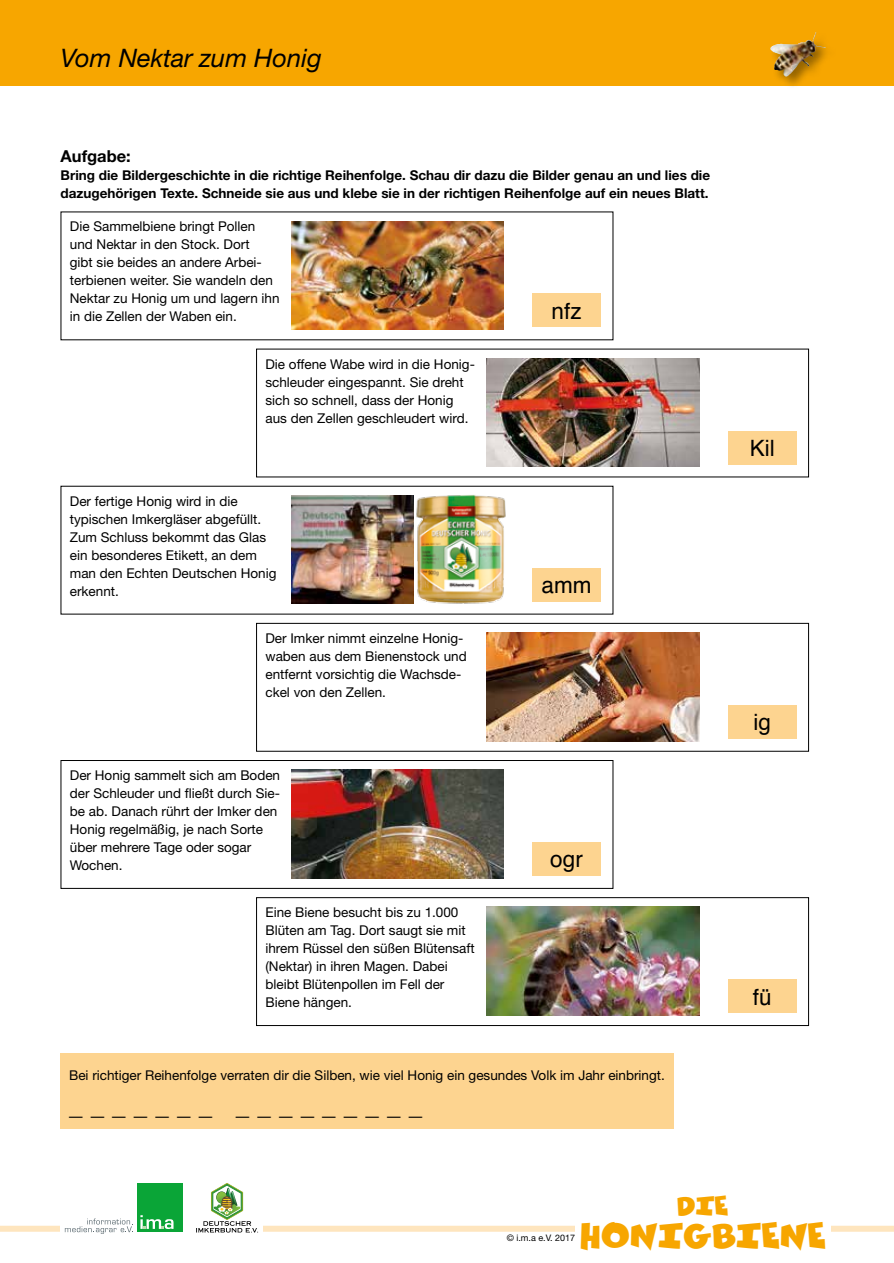
<style>
.page{position:relative;width:894px;height:1263px;background:#fff}
.page>*{position:absolute;margin:0;border:0;box-sizing:border-box;transform-origin:0 0}
.t1{font:30px "Comics Car Toon";color:#f7a600}
.t2{font:italic 25.5px "Helvetica Neue LT";color:#000}
.t3{font:22.5px "Helvetica Neue LT";color:#000;scale:1.2 1}
.t4{font:22.5px "Helvetica";color:#000}
.t5{font:22.5px "Comics Car Toon";color:#f7a600}
.t6{font:700 16.5px "Helvetica Neue LT";color:#000}
.t7{font:13.5px/18px "Helvetica Neue LT";color:#000}
.t8{font:700 13.5px/18px "Helvetica Neue LT";color:#000}
.t9{font:9px "Helvetica Neue LT";color:#000}
</style>
<div class="page">
<div style="left:0;top:0;width:894px;height:85px;background:#f7a600"></div>
<div style="left:0;top:1226px;width:894px;height:6px;background:#fee5be"></div>
<div style="left:575px;top:1196px;width:255px;height:60px;background:#fff"></div>
<div style="left:61px;top:1182px;width:135px;height:52px;background:#fff"></div>
<div style="left:137px;top:1183px;width:46px;height:49px;background:#0aa537"></div>
<svg style="left:140px;top:1215px;width:34px;height:14px"></svg>
<svg style="left:65px;top:1218px;width:68px;height:16px"></svg>
<div style="left:195px;top:1180px;width:67px;height:54px;background:#fff"></div>
<svg style="left:196px;top:1183px;width:62px;height:50px"></svg>
<div style="left:61px;top:1053px;width:613px;height:76px;background:#fdd490"></div>
<img style="left:291px;top:221px;width:213px;height:109px">
<div style="left:533px;top:293px;width:68px;height:34px;background:#fdd490"></div>
<img style="left:487px;top:358px;width:212px;height:109px">
<div style="left:728px;top:431px;width:68px;height:33px;background:#fdd490"></div>
<img style="left:291px;top:495px;width:123px;height:109px">
<div style="left:533px;top:568px;width:68px;height:34px;background:#fdd490"></div>
<div style="left:256px;top:623px;width:553px;height:129px;border:1px solid #000"></div>
<img style="left:487px;top:632px;width:212px;height:109px">
<div style="left:728px;top:705px;width:68px;height:34px;background:#fdd490"></div>
<div style="left:61px;top:760px;width:552px;height:129px;border:1px solid #000"></div>
<img style="left:291px;top:770px;width:213px;height:108px">
<div style="left:533px;top:842px;width:68px;height:34px;background:#fdd490"></div>
<div style="left:256px;top:897px;width:553px;height:129px;border:1px solid #000"></div>
<img style="left:487px;top:907px;width:212px;height:108px">
<div style="left:728px;top:979px;width:68px;height:34px;background:#fdd490"></div>
<img style="left:416px;top:495px;width:90px;height:109px">
<div style="left:769px;top:31px;width:70px;height:59px;background:#000;opacity:.4"></div>
<img style="left:770px;top:32px;width:46px;height:38px">
<h2 class="t2" style="left:61px;top:42px;width:263px">Vom Nektar zum Honig</h2>
<p class="t6" style="left:61px;top:146px;width:72px">Aufgabe:</p>
<p class="t8" style="left:61px;top:166px;width:651px">Bring die Bildergeschichte in die richtige Reihenfolge. Schau dir dazu die Bilder genau an und lies die dazugehörigen Texte. Schneide sie aus und klebe sie in der richtigen Reihenfolge auf ein neues Blatt.</p>
<p class="t7" style="left:70px;top:217px;width:211px">Die Sammelbiene bringt Pollen und Nektar in den Stock. Dort<br>gibt sie beides an andere Arbei&shy;terbienen weiter. Sie wandeln den<br>Nektar zu Honig um und lagern ihn in die Zellen der Waben ein.</p>
<p class="t7" style="left:265px;top:355px;width:211px">Die offene Wabe wird in die Honig&shy;schleuder eingespannt. Sie dreht sich so schnell, dass der Honig aus den Zellen geschleudert wird.</p>
<p class="t7" style="left:70px;top:492px;width:208px">Der fertige Honig wird in die typischen Imkergläser abgefüllt.<br>Zum Schluss bekommt das Glas ein besonderes Etikett, an dem man den Echten Deutschen Honig erkennt.</p>
<p class="t7" style="left:265px;top:629px;width:203px">Der Imker nimmt einzelne Honig&shy;waben aus dem Bienenstock und entfernt vorsichtig die Wachsde&shy;ckel von den Zellen.</p>
<p class="t7" style="left:70px;top:766px;width:212px">Der Honig sammelt sich am Boden der Schleuder und fließt durch Sie&shy;be ab. Danach rührt der Imker den<br>Honig regelmäßig, je nach Sorte über mehrere Tage oder sogar<br>Wochen.</p>
<p class="t7" style="left:265px;top:903px;width:211px">Eine Biene besucht bis zu 1.000<br>Blüten am Tag. Dort saugt sie mit ihrem Rüssel den süßen Blütensaft (Nektar) in ihren Magen. Dabei bleibt Blütenpollen im Fell der<br>Biene hängen.</p>
<h3 class="t4" style="left:552px;top:294px;width:32px">nfz</h3>
<h3 class="t4" style="left:542px;top:568px;width:51px">amm</h3>
<h3 class="t4" style="left:550px;top:842px;width:34px">ogr</h3>
<p class="t7" style="left:69px;top:1066px;width:597px">Bei richtiger Reihenfolge verraten dir die Silben, wie viel Honig ein gesundes Volk im Jahr einbringt.</p>
<h3 class="t3" style="left:69px;top:1093px;width:296px">_______ _________</h3>
<h3 class="t4" style="left:750px;top:431px;width:26px">Kil</h3>
<h3 class="t4" style="left:753px;top:705px;width:19px">ig</h3>
<h3 class="t4" style="left:753px;top:979px;width:20px">fü</h3>
<h3 class="t5" style="left:677px;top:1193px;width:53px">DIE</h3>
<h1 class="t1" style="left:579px;top:1218px;width:248px">HONIGBIENE</h1>
<p class="t9" style="left:507px;top:1232px;width:70px">© i.m.a e.V. 2017</p>
</div>
